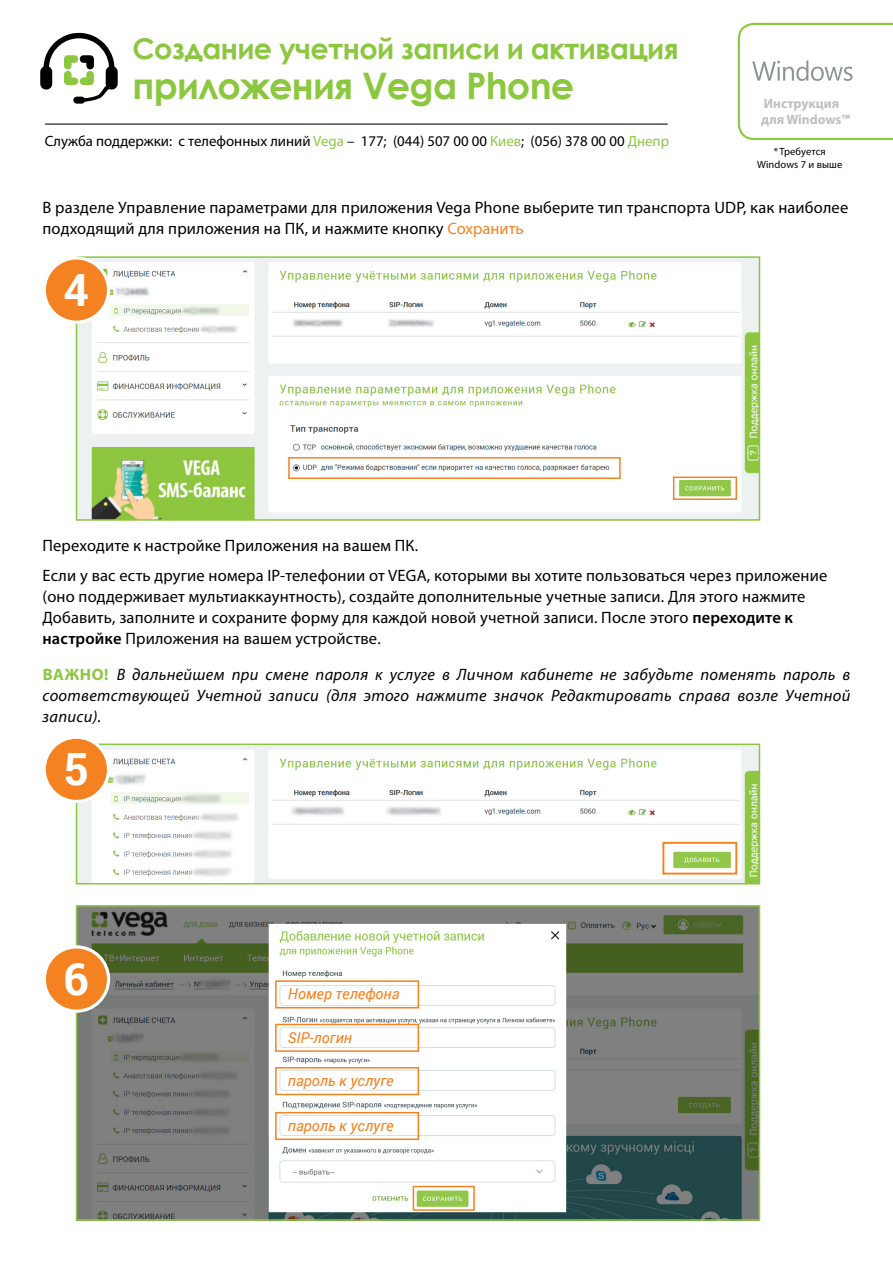
<style>
.page{position:relative;width:893px;height:1263px;background:#fff}
.page>*{position:absolute;margin:0;border:0;box-sizing:border-box;transform-origin:0 0}
.t1{font:700 44.4px "Roboto";color:#fff}
.t2{font:700 36.6px "Century Gothic";letter-spacing:-.02em;color:#8cc740}
.t3{font:700 28.65px "Century Gothic";letter-spacing:-.02em;color:#8cc740}
.t4{font:16.5px/21px "Myriad Pro";letter-spacing:.01em;color:#000}
.t5{font:italic 16.5px/21px "Myriad Pro";letter-spacing:.02em;color:#000;text-align:justify}
.t6{font:italic 15px "Roboto";color:#f58220}
.t7{font:14.85px "Myriad Pro";color:#000}
.t8{font:700 13.5px/15.8px "Myriad Pro";color:#bbc0c1}
.t9{font:10.5px/13.5px "Myriad Pro";letter-spacing:.01em;color:#000;text-align:center}
.s1{color:#8cc740}
.s2{color:#f58220}
.s3{font-weight:600}
.s4{font-weight:700;font-style:normal;color:#8cc740}
</style>
<div class="page">
<svg style="left:40px;top:32px;width:78px;height:72px"></svg>
<hr style="left:45px;top:124px;width:623px;height:1px;background:#000">
<img style="left:79px;top:259px;width:678px;height:259px">
<div style="left:76px;top:256px;width:684px;height:265px;border:2px solid #8cc740"></div>
<img style="left:79px;top:908px;width:678px;height:310px">
<div style="left:76px;top:905px;width:684px;height:316px;border:2px solid #8cc740"></div>
<div style="left:44px;top:258px;width:65px;height:64px;background:#f58220;border-radius:50%"></div>
<div style="left:43px;top:256px;width:67px;height:68px;border:3px solid #fff;border-radius:50%"></div>
<div style="left:44px;top:947px;width:65px;height:64px;background:#f58220;border-radius:50%"></div>
<div style="left:43px;top:945px;width:67px;height:68px;border:3px solid #fff;border-radius:50%"></div>
<div style="left:288px;top:457px;width:333px;height:22px;border:2px solid #f58220"></div>
<div style="left:673px;top:476px;width:64px;height:24px;border:2px solid #f58220"></div>
<div style="left:275px;top:1067px;width:144px;height:28px;border:2px solid #f58220"></div>
<div style="left:275px;top:980px;width:144px;height:28px;border:2px solid #f58220"></div>
<div style="left:275px;top:1024px;width:144px;height:28px;border:2px solid #f58220"></div>
<div style="left:275px;top:1112px;width:144px;height:28px;border:2px solid #f58220"></div>
<svg style="left:738px;top:23px;width:155px;height:117px"></svg>
<img style="left:79px;top:746px;width:678px;height:135px">
<div style="left:76px;top:743px;width:684px;height:141px;border:2px solid #8cc740"></div>
<div style="left:44px;top:737px;width:65px;height:64px;background:#f58220;border-radius:50%"></div>
<div style="left:43px;top:736px;width:67px;height:67px;border:3px solid #fff;border-radius:50%"></div>
<div style="left:662px;top:842px;width:75px;height:32px;border:2px solid #f58220"></div>
<div style="left:413px;top:1186px;width:62px;height:25px;border:2px solid #f58220"></div>
<h3 class="t3" style="left:133px;top:27px;width:548px">Создание учетной записи и активация</h3>
<h2 class="t2" style="left:133px;top:58px;width:443px">приложения Vega Phone</h2>
<p class="t7" style="left:45px;top:132px;width:626px">Служба поддержки: с телефонных линий <span class="s1">Vega</span> – 177; (044) 507 00 00 <span class="s1">Киев</span>; (056) 378 00 00 <span class="s1">Днепр</span></p>
<p class="t8" style="left:761px;top:96px;width:91px">Инструкция для Windows™</p>
<p class="t9" style="left:757px;top:144px;width:87px">* Требуется<br>Windows 7 и выше</p>
<p class="t4" style="left:43px;top:197px;width:807px">В разделе Управление параметрами для приложения Vega Phone выберите тип транспорта UDP, как наиболее подходящий для приложения на ПК, и нажмите кнопку <span class="s2">Сохранить</span></p>
<h1 class="t1" style="left:64px;top:259px;width:27px">4</h1>
<p class="t4" style="left:43px;top:531px;width:786px;line-height:29.5px">Переходите к настройке Приложения на вашем ПК.<br>Если у вас есть другие номера IP-телефонии от VEGA, которыми вы хотите пользоваться через приложение</p>
<p class="t4" style="left:43px;top:586px;width:764px">(оно поддерживает мультиаккаунтность), создайте дополнительные учетные записи. Для этого нажмите<br>Добавить, заполните и сохраните форму для каждой новой учетной записи. После этого <span class="s3">переходите к настройке</span> Приложения на вашем устройстве.</p>
<p class="t5" style="left:43px;top:664px;width:809px"><span class="s4">ВАЖНО!</span> В дальнейшем при смене пароля к услуге в Личном кабинете не забудьте поменять пароль в соответствующей Учетной записи (для этого нажмите значок Редактировать справа возле Учетной записи).</p>
<h1 class="t1" style="left:64px;top:738px;width:27px">5</h1>
<h1 class="t1" style="left:64px;top:948px;width:27px">6</h1>
<p class="t6" style="left:288px;top:983px;width:113px">Номер телефона</p>
<p class="t6" style="left:288px;top:1027px;width:66px">SIP-логин</p>
<p class="t6" style="left:288px;top:1070px;width:107px">пароль к услуге</p>
<p class="t6" style="left:288px;top:1115px;width:107px">пароль к услуге</p>
</div>
